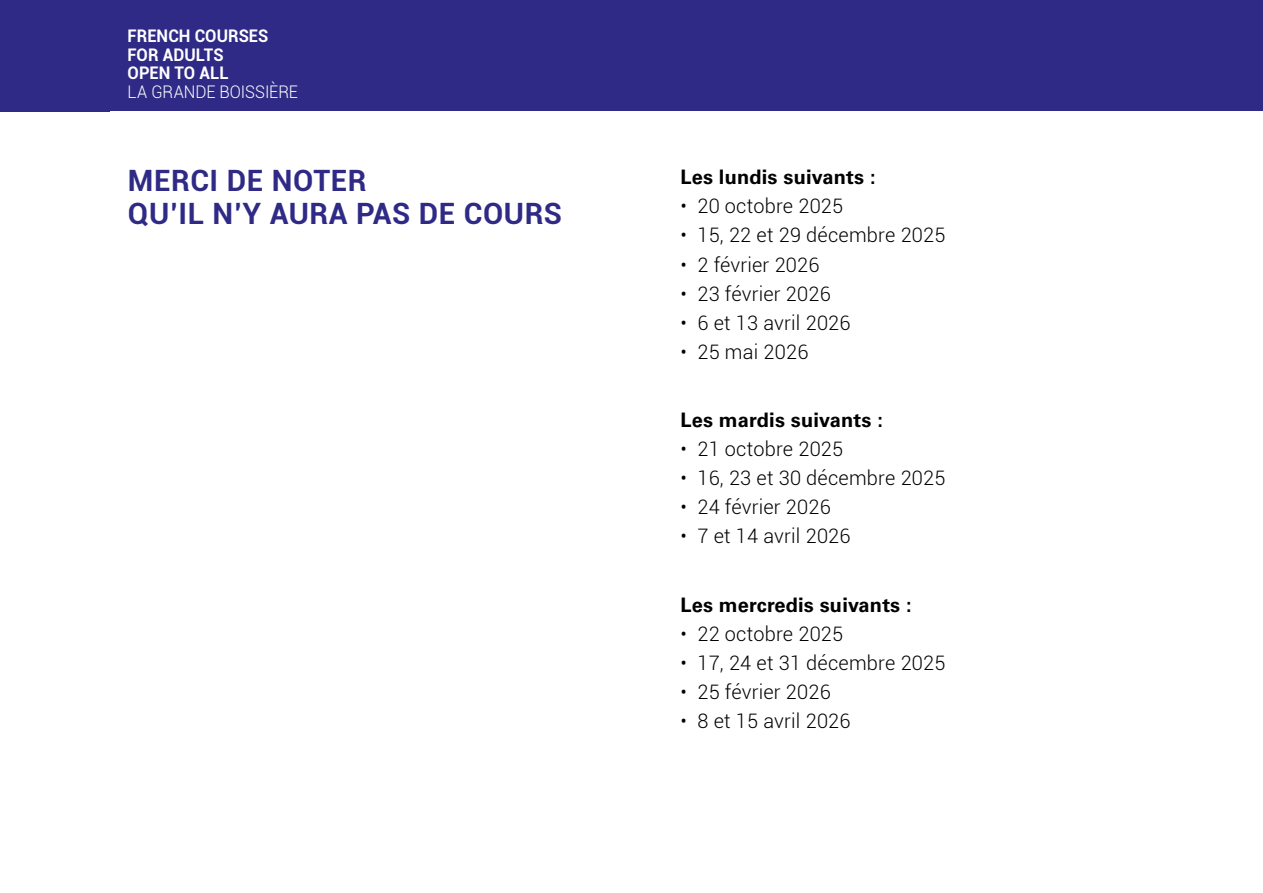
<style>
.page{position:relative;width:1263px;height:893px;background:#fff}
.page>*{position:absolute;margin:0;border:0;box-sizing:border-box;transform-origin:0 0}
.t1{font:700 29.4px/33px "Roboto";letter-spacing:.02em;color:#2f2a85}
.t2{font:300 19.95px "Roboto";letter-spacing:.01em;color:#000}
.t3{font:700 19.95px "Univers LT Std";letter-spacing:.01em;color:#000}
.t4{font:700 17.4px/18.6px "Roboto";letter-spacing:.005em;color:#fff;scale:.95 1}
.t5{font:300 17.4px "Roboto";letter-spacing:-.01em;color:#fff;scale:.95 1}
</style>
<div class="page">
<div style="left:0;top:0;width:1263px;height:111px;background:#2f2a85"></div>
<p class="t4" style="left:128px;top:26px;width:150px">FRENCH COURSES<br>FOR ADULTS<br>OPEN TO ALL</p>
<p class="t5" style="left:128px;top:80px;width:181px">LA GRANDE BOISSIÈRE</p>
<h1 class="t1" style="left:128px;top:163px;width:436px">MERCI DE NOTER<br>QU’IL N’Y AURA PAS DE COURS</h1>
<p class="t3" style="left:680px;top:166px;width:197px">Les lundis suivants :</p>
<p class="t2" style="left:680px;top:192px;width:164px">• 20 octobre 2025</p>
<p class="t2" style="left:680px;top:222px;width:267px">• 15, 22 et 29 décembre 2025</p>
<p class="t2" style="left:680px;top:251px;width:141px">• 2 février 2026</p>
<p class="t2" style="left:680px;top:280px;width:152px">• 23 février 2026</p>
<p class="t2" style="left:680px;top:309px;width:172px">• 6 et 13 avril 2026</p>
<p class="t2" style="left:680px;top:338px;width:130px">• 25 mai 2026</p>
<p class="t3" style="left:680px;top:408px;width:204px">Les mardis suivants :</p>
<p class="t2" style="left:680px;top:435px;width:164px">• 21 octobre 2025</p>
<p class="t2" style="left:680px;top:464px;width:267px">• 16, 23 et 30 décembre 2025</p>
<p class="t2" style="left:680px;top:493px;width:152px">• 24 février 2026</p>
<p class="t2" style="left:680px;top:522px;width:172px">• 7 et 14 avril 2026</p>
<p class="t3" style="left:680px;top:593px;width:233px">Les mercredis suivants :</p>
<p class="t2" style="left:680px;top:620px;width:164px">• 22 octobre 2025</p>
<p class="t2" style="left:680px;top:649px;width:267px">• 17, 24 et 31 décembre 2025</p>
<p class="t2" style="left:680px;top:678px;width:152px">• 25 février 2026</p>
<p class="t2" style="left:680px;top:707px;width:172px">• 8 et 15 avril 2026</p>
</div>
